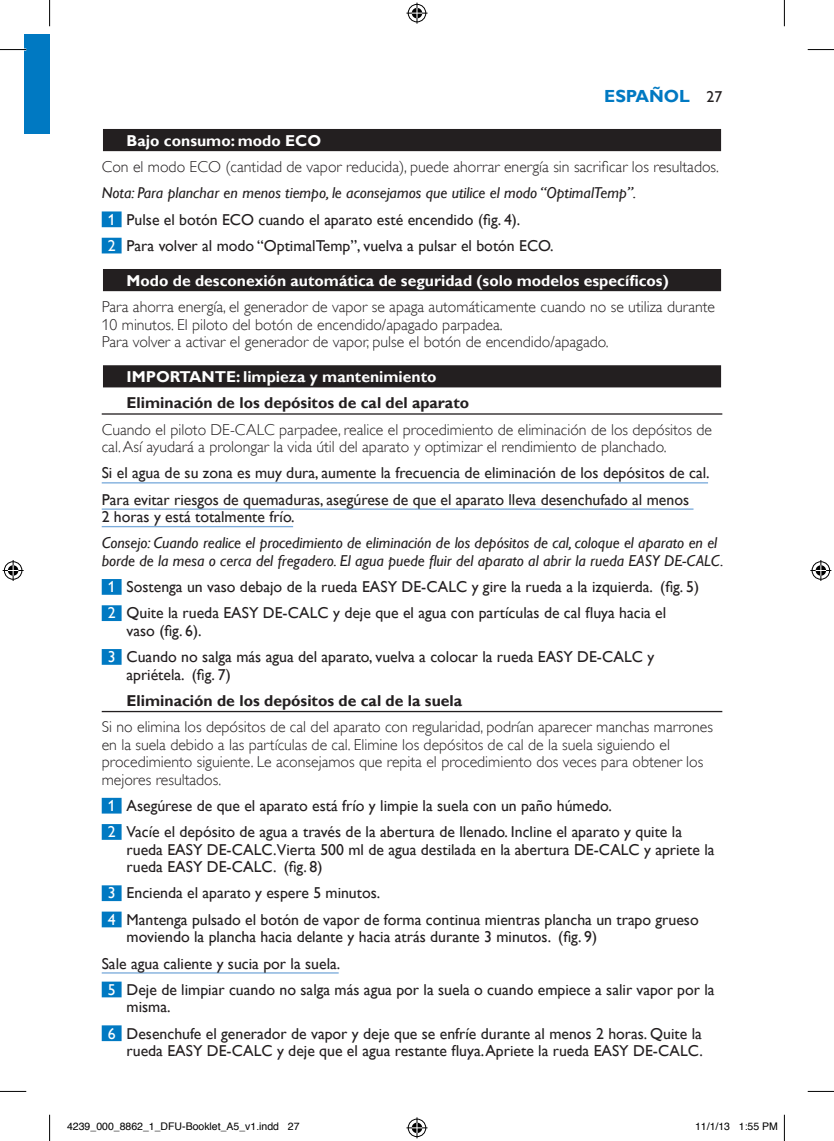
<style>
.page{position:relative;width:834px;height:1141px;background:#fff}
.page>*{position:absolute;margin:0;border:0;box-sizing:border-box;transform-origin:0 0}
.t1{font:700 17.5px "Gill Sans Alt One WGL";color:#0079c2}
.t2{font:15.75px/26.2px "Gill Sans Alt One WGL";color:#231f20}
.t3{font:15.75px/17.5px "Gill Sans Alt One WGL Light";color:#231f20}
.t4{font:italic 15.75px/17.5px "Gill Sans Alt One WGL";color:#231f20}
.t5{font:700 15.75px "Gill Sans Alt One WGL";color:#fff}
.t6{font:700 15.75px "Gill Sans Alt One WGL";color:#231f20}
.t7{font:10.5px "Helvetica";color:#000}
.s1{font-weight:400;font-size:15.75px;color:#231f20}
.s2{font-style:italic}
.s3{color:#fff}
</style>
<div class="page">
<div style="left:25px;top:35px;width:25px;height:99px;background:#0079c2"></div>
<div style="left:102px;top:128px;width:620px;height:25px;background:#dedddd"></div>
<div style="left:103px;top:129px;width:617px;height:22px;background:#231f20"></div>
<div style="left:102px;top:211px;width:19px;height:16px;background:#0079c2"></div>
<div style="left:102px;top:238px;width:19px;height:15px;background:#0079c2"></div>
<div style="left:102px;top:268px;width:620px;height:25px;background:#d9d8d8"></div>
<div style="left:103px;top:269px;width:617px;height:22px;background:#231f20"></div>
<div style="left:102px;top:364px;width:620px;height:25px;background:#9d9b9c"></div>
<div style="left:103px;top:365px;width:617px;height:22px;background:#231f20"></div>
<hr style="left:102px;top:413px;width:620px;height:2px;background:#231f20">
<hr style="left:102px;top:482px;width:605px;height:1px;background:#7aabdb">
<hr style="left:102px;top:508px;width:591px;height:2px;background:#7aabdb">
<hr style="left:102px;top:526px;width:191px;height:1px;background:#7aabdb">
<div style="left:102px;top:579px;width:19px;height:16px;background:#0079c2"></div>
<div style="left:102px;top:605px;width:19px;height:16px;background:#0079c2"></div>
<div style="left:102px;top:649px;width:19px;height:16px;background:#0079c2"></div>
<hr style="left:102px;top:711px;width:620px;height:1px;background:#231f20">
<div style="left:102px;top:798px;width:19px;height:15px;background:#0079c2"></div>
<div style="left:102px;top:824px;width:19px;height:16px;background:#0079c2"></div>
<div style="left:102px;top:885px;width:19px;height:16px;background:#0079c2"></div>
<div style="left:102px;top:911px;width:19px;height:16px;background:#0079c2"></div>
<hr style="left:102px;top:972px;width:236px;height:1px;background:#7aabdb">
<div style="left:102px;top:981px;width:19px;height:16px;background:#0079c2"></div>
<div style="left:102px;top:1025px;width:19px;height:16px;background:#0079c2"></div>
<hr style="left:0;top:48px;width:26px;height:3px;background:#fff">
<svg style="left:0;top:49px;width:26px;height:1px"></svg>
<svg style="left:807px;top:49px;width:26px;height:1px"></svg>
<svg style="left:0;top:1091px;width:26px;height:1px"></svg>
<svg style="left:807px;top:1091px;width:26px;height:1px"></svg>
<svg style="left:49px;top:0;width:1px;height:26px"></svg>
<svg style="left:49px;top:1115px;width:1px;height:26px"></svg>
<svg style="left:783px;top:0;width:1px;height:26px"></svg>
<svg style="left:783px;top:1115px;width:1px;height:26px"></svg>
<svg style="left:406px;top:3px;width:21px;height:21px"></svg>
<svg style="left:406px;top:1117px;width:21px;height:21px"></svg>
<svg style="left:3px;top:560px;width:21px;height:21px"></svg>
<svg style="left:810px;top:560px;width:21px;height:21px"></svg>
<p class="t1" style="left:604px;top:87px;width:119px">ESPAÑOL <span class="s1">27</span></p>
<p class="t5" style="left:126px;top:133px;width:196px">Bajo consumo: modo ECO</p>
<p class="t3" style="left:102px;top:158px;width:618px">Con el modo ECO (cantidad de vapor reducida), puede ahorrar energía sin sacriicar los resultados.</p>
<p class="t2" style="left:108px;top:180px;width:530px;text-indent:-6px"><span class="s2">Nota: Para planchar en menos tiempo, le aconsejamos que utilice el modo “OptimalTemp”.<br></span><span class="s3">1</span> Pulse el botón ECO cuando el aparato esté encendido (ig. 4).<br><span class="s3">2</span> Para volver al modo “OptimalTemp”, vuelva a pulsar el botón ECO.</p>
<p class="t5" style="left:126px;top:270px;width:543px">Modo de desconexión automática de seguridad (solo modelos especíicos)</p>
<p class="t3" style="left:102px;top:299px;width:614px">Para ahorra energía, el generador de vapor se apaga automáticamente cuando no se utiliza durante<br>10 minutos. El piloto del botón de encendido/apagado parpadea.<br>Para volver a activar el generador de vapor, pulse el botón de encendido/apagado.</p>
<p class="t5" style="left:126px;top:369px;width:311px">IMPORTANTE: limpieza y mantenimiento</p>
<p class="t6" style="left:126px;top:395px;width:344px">Eliminación de los depósitos de cal del aparato</p>
<p class="t3" style="left:102px;top:422px;width:611px">Cuando el piloto DE-CALC parpadee, realice el procedimiento de eliminación de los depósitos de cal. Así ayudará a prolongar la vida útil del aparato y optimizar el rendimiento de planchado.</p>
<p class="t2" style="left:102px;top:461px;width:609px">Si el agua de su zona es muy dura, aumente la frecuencia de eliminación de los depósitos de cal.<br>Para evitar riesgos de quemaduras, asegúrese de que el aparato lleva desenchufado al menos</p>
<p class="t2" style="left:102px;top:505px;width:194px">2 horas y está totalmente frío.</p>
<p class="t4" style="left:102px;top:534px;width:623px">Consejo: Cuando realice el procedimiento de eliminación de los depósitos de cal, coloque el aparato en el borde de la mesa o cerca del fregadero. El agua puede luir del aparato al abrir la rueda EASY DE-CALC.</p>
<p class="t2" style="left:108px;top:574px;width:593px"><span class="s3">1</span> Sostenga un vaso debajo de la rueda EASY DE-CALC y gire la rueda a la izquierda. (ig. 5)<br><span class="s3">2</span> Quite la rueda EASY DE-CALC y deje que el agua con partículas de cal l uya hacia el</p>
<p class="t2" style="left:108px;top:617px;width:548px;text-indent:19px">vaso (ig. 6).<br><span class="s3">3</span> Cuando no salga más agua del aparato, vuelva a colocar la rueda EASY DE-CALC y</p>
<p class="t2" style="left:126px;top:661px;width:106px">apriétela. (ig. 7)</p>
<p class="t6" style="left:126px;top:693px;width:337px">Eliminación de los depósitos de cal de la suela</p>
<p class="t3" style="left:102px;top:719px;width:612px">Si no elimina los depósitos de cal del aparato con regularidad, podrían aparecer manchas marrones en la suela debido a las partículas de cal. Elimine los depósitos de cal de la suela siguiendo el procedimiento siguiente. Le aconsejamos que repita el procedimiento dos veces para obtener los mejores resultados.</p>
<p class="t2" style="left:108px;top:794px;width:575px"><span class="s3">1</span> Asegúrese de que el aparato está frío y limpie la suela con un paño húmedo.<br><span class="s3">2</span> Vacíe el depósito de agua a través de la abertura de llenado. Incline el aparato y quite la</p>
<p class="t2" style="left:126px;top:842px;width:589px;line-height:17.5px">rueda EASY DE-CALC.Vierta 500 ml de agua destilada en la abertura DE-CALC y apriete la rueda EASY DE-CALC. (ig. 8)</p>
<p class="t2" style="left:108px;top:881px;width:592px"><span class="s3">3</span> Encienda el aparato y espere 5 minutos.<br><span class="s3">4</span> Mantenga pulsado el botón de vapor de forma continua mientras plancha un trapo grueso</p>
<p class="t2" style="left:126px;top:924px;width:472px">moviendo la plancha hacia delante y hacia atrás durante 3 minutos. (ig. 9)</p>
<p class="t2" style="left:102px;top:951px;width:240px">Sale agua caliente y sucia por la suela.</p>
<p class="t2" style="left:108px;top:977px;width:608px"><span class="s3">5</span> Deje de limpiar cuando no salga más agua por la suela o cuando empiece a salir vapor por la</p>
<p class="t2" style="left:108px;top:995px;width:595px;text-indent:19px">misma.<br><span class="s3">6</span> Desenchufe el generador de vapor y deje que se enfríe durante al menos 2 horas. Quite la</p>
<p class="t2" style="left:126px;top:1037px;width:577px">rueda EASY DE-CALC y deje que el agua restante l uya. Apriete la rueda EASY DE-CALC.</p>
<p class="t7" style="left:67px;top:1123px;width:234px">4239_000_8862_1_DFU-Booklet_A5_v1.indd 27</p>
<p class="t7" style="left:694px;top:1123px;width:84px">11/1/13 1:55 PM</p>
</div>
